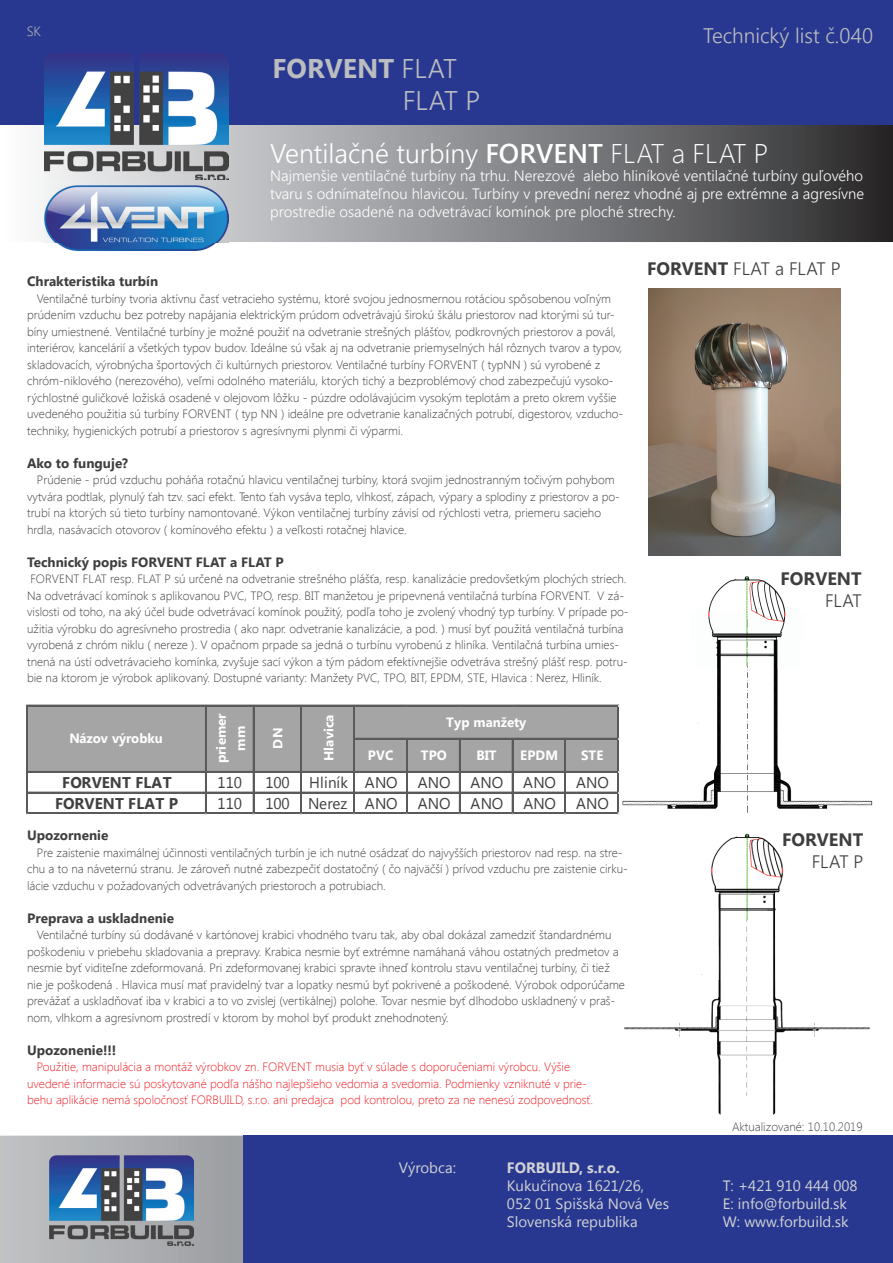
<style>
.page{position:relative;width:893px;height:1263px;background:#fff}
.page>*{position:absolute;margin:0;border:0;box-sizing:border-box;transform-origin:0 0}
.t1{font:300 27px "Segoe UI";color:#fff}
.t2{font:300 27px/32.4px "Segoe UI";color:#bcbdc0}
.t3{font:300 21px "Segoe UI";color:#bcbdc0}
.t4{font:300 18px "Segoe UI";color:#3e3e3f}
.t5{font:700 18px "Segoe UI";color:#3e3e3f}
.t6{font:15.6px "Segoe UI";letter-spacing:-.005em;color:#414040}
.t7{font:700 15.6px "Segoe UI";letter-spacing:.015em;color:#414040}
.t8{font:15.6px "Segoe UI";letter-spacing:.02em;color:#414040}
.t9{font:300 15px/18px "Segoe UI";color:#fff;text-align:justify}
.t10{font:15px "Segoe UI";color:#d1d2d4}
.t11{font:700 15px "Segoe UI";color:#d1d2d4}
.t12{font:700 13.5px "Segoe UI";color:#3e3e3f}
.t13{font:700 13.5px "Segoe UI";color:#fff}
.t14{font:300 13.5px "Segoe UI";color:#a8a9ad}
.t15{font:700 13.2px/19.4px "Segoe UI";color:#fff;text-align:center}
.t16{font:300 12px/16.5px "Segoe UI";color:#3e3e3f}
.t17{font:300 12px/16.5px "Segoe UI";color:#ee1d23}
.s1{font-weight:700}
.s2{font-weight:600}
.s3{font-style:inherit}
</style>
<div class="page">
<svg style="left:0;top:124px;width:893px;height:118px;background:#818286"></svg>
<div style="left:0;top:0;width:893px;height:124px;background:#283890"></div>
<img style="left:44px;top:54px;width:184px;height:126px">
<div style="left:243px;top:1136px;width:650px;height:127px;background:#283890"></div>
<img style="left:0;top:1136px;width:243px;height:127px">
<img style="left:49px;top:1156px;width:145px;height:89px">
<img style="left:44px;top:186px;width:184px;height:64px">
<img style="left:622px;top:576px;width:251px;height:237px">
<img style="left:624px;top:833px;width:246px;height:282px">
<img style="left:649px;top:289px;width:191px;height:266px">
<div style="left:28px;top:706px;width:591px;height:66px;background:#a6a5a5"></div>
<hr style="left:28px;top:705px;width:591px;height:1px;background:#595a5a">
<hr style="left:355px;top:738px;width:264px;height:1px;background:#595a5a">
<hr style="left:28px;top:771px;width:591px;height:1px;background:#595a5a">
<hr style="left:28px;top:792px;width:591px;height:1px;background:#595a5a">
<hr style="left:26px;top:705px;width:1px;height:109px;background:#595a5a">
<hr style="left:27px;top:705px;width:1px;height:109px;background:#595a5a">
<hr style="left:205px;top:706px;width:1px;height:108px;background:#595a5a">
<hr style="left:253px;top:706px;width:1px;height:108px;background:#595a5a">
<hr style="left:301px;top:706px;width:1px;height:108px;background:#595a5a">
<hr style="left:353px;top:706px;width:1px;height:108px;background:#595a5a">
<hr style="left:354px;top:706px;width:1px;height:108px;background:#595a5a">
<hr style="left:406px;top:739px;width:1px;height:75px;background:#595a5a">
<hr style="left:407px;top:739px;width:1px;height:75px;background:#595a5a">
<hr style="left:459px;top:739px;width:1px;height:75px;background:#595a5a">
<hr style="left:512px;top:739px;width:1px;height:75px;background:#595a5a">
<hr style="left:565px;top:739px;width:1px;height:75px;background:#595a5a">
<hr style="left:28px;top:812px;width:591px;height:1px;background:#595a5a">
<hr style="left:28px;top:813px;width:591px;height:1px;background:#595a5a">
<hr style="left:617px;top:706px;width:1px;height:108px;background:#595a5a">
<hr style="left:618px;top:706px;width:1px;height:108px;background:#595a5a">
<p class="t14" style="left:27px;top:21px;width:16px">SK</p>
<h1 class="t2" style="left:403px;top:51px;width:79px;text-indent:-130px"><span class="s1">FORVENT</span> FLAT<br>FLAT P</h1>
<h2 class="t3" style="left:703px;top:20px;width:171px">Technický list č.040</h2>
<h1 class="t1" style="left:270px;top:133px;width:500px">Ventilačné turbíny <span class="s2">FORVENT</span> <span class="s3">FLAT a FLAT P</span></h1>
<p class="t9" style="left:270px;top:166px;width:595px">Najmenšie ventilačné turbíny na trhu. Nerezové alebo hliníkové ventilačné turbíny guľového tvaru s odnímateľnou hlavicou. Turbíny v prevední nerez vhodné aj pre extrémne a agresívne prostredie osadené na odvetrávací komínok pre ploché strechy.</p>
<p class="t12" style="left:27px;top:272px;width:133px">Chrakteristika turbín</p>
<p class="t16" style="left:27px;top:290px;width:598px;text-indent:10px">Ventilačné turbíny tvoria aktívnu časť vetracieho systému, ktoré svojou jednosmernou rotáciou spôsobenou voľným prúdením vzduchu bez potreby napájania elektrickým prúdom odvetrávajú širokú škálu priestorov nad ktorými sú tur&shy;bíny umiestnené. Ventilačné turbíny je možné použiť na odvetranie strešných plášťov, podkrovných priestorov a povál, interiérov, kancelárií a všetkých typov budov. Ideálne sú však aj na odvetranie priemyselných hál rôznych tvarov a typov, skladovacích, výrobnýcha športových či kultúrnych priestorov. Ventilačné turbíny FORVENT ( typNN ) sú vyrobené z chróm-niklového (nerezového), veľmi odolného materiálu, ktorých tichý a bezproblémový chod zabezpečujú vysoko&shy;rýchlostné guličkové ložiská osadené v olejovom lôžku - púzdre odolávajúcim vysokým teplotám a preto okrem vyššie uvedeného použitia sú turbíny FORVENT ( typ NN ) ideálne pre odvetranie kanalizačných potrubí, digestorov, vzducho&shy;techniky, hygienických potrubí a priestorov s agresívnymi plynmi či výparmi.</p>
<p class="t12" style="left:27px;top:453px;width:103px">Ako to funguje?</p>
<p class="t16" style="left:27px;top:471px;width:594px;text-indent:10px">Prúdenie - prúd vzduchu poháňa rotačnú hlavicu ventilačnej turbíny, ktorá svojim jednostranným točivým pohybom vytvára podtlak, plynulý ťah tzv. sací efekt. Tento ťah vysáva teplo, vlhkosť, zápach, výpary a splodiny z priestorov a po&shy;trubí na ktorých sú tieto turbíny namontované. Výkon ventilačnej turbíny závisí od rýchlosti vetra, priemeru sacieho hrdla, nasávacích otovorov ( komínového efektu ) a veľkosti rotačnej hlavice.</p>
<p class="t12" style="left:27px;top:552px;width:258px">Technický popis FORVENT FLAT a FLAT P</p>
<p class="t16" style="left:27px;top:570px;width:603px">FORVENT FLAT resp. FLAT P sú určené na odvetranie strešného plášťa, resp. kanalizácie predovšetkým plochých striech.<br>Na odvetrávací komínok s aplikovanou PVC, TPO, resp. BIT manžetou je pripevnená ventilačná turbína FORVENT. V zá&shy;vislosti od toho, na aký účel bude odvetrávací komínok použitý, podľa toho je zvolený vhodný typ turbíny. V prípade po&shy;užitia výrobku do agresívneho prostredia ( ako napr. odvetranie kanalizácie, a pod. ) musí byť použitá ventilačná turbína vyrobená z chróm niklu ( nereze ). V opačnom prpade sa jedná o turbínu vyrobenú z hliníka. Ventilačná turbína umies&shy;tnená na ústí odvetrávacieho komínka, zvyšuje sací výkon a tým pádom efektívnejšie odvetráva strešný plášť resp. potru&shy;bie na ktorom je výrobok aplikovaný. Dostupné varianty: Manžety PVC, TPO, BIT, EPDM, STE, Hlavica : Nerez, Hliník.</p>
<p class="t13" style="left:69px;top:729px;width:95px">Názov výrobku</p>
<p class="t15" style="left:211px;top:763px;width:51px;rotate:-90deg">priemer mm</p>
<p class="t15" style="left:268px;top:749px;width:22px;rotate:-90deg">DN</p>
<p class="t15" style="left:318px;top:761px;width:48px;rotate:-90deg">Hlavica</p>
<p class="t13" style="left:446px;top:712px;width:82px">Typ manžety</p>
<p class="t13" style="left:368px;top:745px;width:27px">PVC</p>
<p class="t13" style="left:421px;top:745px;width:28px">TPO</p>
<p class="t13" style="left:477px;top:745px;width:21px">BIT</p>
<p class="t13" style="left:520px;top:745px;width:39px">EPDM</p>
<p class="t13" style="left:581px;top:745px;width:24px">STE</p>
<h3 class="t7" style="left:62px;top:771px;width:111px">FORVENT FLAT</h3>
<h3 class="t6" style="left:218px;top:771px;width:26px">110</h3>
<h3 class="t8" style="left:265px;top:771px;width:134px">100 Hliník ANO</h3>
<h3 class="t6" style="left:418px;top:771px;width:34px">ANO</h3>
<h3 class="t6" style="left:470px;top:771px;width:34px">ANO</h3>
<h3 class="t6" style="left:523px;top:771px;width:34px">ANO</h3>
<h3 class="t6" style="left:576px;top:771px;width:34px">ANO</h3>
<h3 class="t7" style="left:55px;top:792px;width:125px">FORVENT FLAT P</h3>
<h3 class="t6" style="left:218px;top:792px;width:26px">110</h3>
<h3 class="t6" style="left:265px;top:792px;width:134px">100 Nerez ANO</h3>
<h3 class="t6" style="left:418px;top:792px;width:34px">ANO</h3>
<h3 class="t6" style="left:470px;top:792px;width:34px">ANO</h3>
<h3 class="t6" style="left:523px;top:792px;width:34px">ANO</h3>
<h3 class="t6" style="left:576px;top:792px;width:34px">ANO</h3>
<p class="t12" style="left:27px;top:826px;width:83px">Upozornenie</p>
<p class="t16" style="left:27px;top:844px;width:602px;text-indent:10px">Pre zaistenie maximálnej účinnosti ventilačných turbín je ich nutné osádzať do najvyšších priestorov nad resp. na stre&shy;chu a to na náveternú stranu. Je zároveň nutné zabezpečiť dostatočný ( čo najväčší ) prívod vzduchu pre zaistenie cirku&shy;lácie vzduchu v požadovaných odvetrávaných priestoroch a potrubiach.</p>
<p class="t12" style="left:27px;top:908px;width:148px">Preprava a uskladnenie</p>
<p class="t16" style="left:27px;top:926px;width:599px;text-indent:10px">Ventilačné turbíny sú dodávané v kartónovej krabici vhodného tvaru tak, aby obal dokázal zamedziť štandardnému poškodeniu v priebehu skladovania a prepravy. Krabica nesmie byť extrémne namáhaná váhou ostatných predmetov a nesmie byť viditeľne zdeformovaná. Pri zdeformovanej krabici spravte ihneď kontrolu stavu ventilačnej turbíny, či tiež nie je poškodená . Hlavica musí mať pravidelný tvar a lopatky nesmú byť pokrivené a poškodené. Výrobok odporúčame prevážať a uskladňovať iba v krabici a to vo zvislej (vertikálnej) polohe. Tovar nesmie byť dlhodobo uskladnený v praš&shy;nom, vlhkom a agresívnom prostredí v ktorom by mohol byť produkt znehodnotený.</p>
<p class="t12" style="left:27px;top:1040px;width:91px">Upozonenie!!!</p>
<p class="t17" style="left:27px;top:1058px;width:568px;text-indent:10px">Použitie, manipulácia a montáž výrobkov zn. FORVENT musia byť v súlade s doporučeniami výrobcu. Výšie uvedené informacie sú poskytované podľa nášho najlepšieho vedomia a svedomia. Podmienky vzniknuté v prie&shy;behu aplikácie nemá spoločnosť FORBUILD, s.r.o. ani predajca pod kontrolou, preto za ne nenesú zodpovednosť.</p>
<h3 class="t4" style="left:647px;top:255px;width:195px"><span class="s1">FORVENT</span> FLAT a FLAT P</h3>
<h3 class="t5" style="left:781px;top:566px;width:83px">FORVENT</h3>
<h3 class="t4" style="left:825px;top:587px;width:38px">FLAT</h3>
<h3 class="t5" style="left:782px;top:827px;width:83px">FORVENT</h3>
<h3 class="t4" style="left:812px;top:848px;width:53px">FLAT P</h3>
<p class="t16" style="left:732px;top:1118px;width:132px">Aktualizované: 10.10.2019</p>
<p class="t10" style="left:399px;top:1157px;width:59px">Výrobca:</p>
<p class="t11" style="left:507px;top:1157px;width:115px">FORBUILD, s.r.o.</p>
<p class="t10" style="left:507px;top:1175px;width:139px">Kukučínova 1621/26,</p>
<p class="t10" style="left:723px;top:1175px;width:136px">T: +421 910 444 008</p>
<p class="t10" style="left:507px;top:1193px;width:164px">052 01 Spišská Nová Ves</p>
<p class="t10" style="left:723px;top:1193px;width:126px">E: info@forbuild.sk</p>
<p class="t10" style="left:507px;top:1211px;width:132px">Slovenská republika</p>
<p class="t10" style="left:723px;top:1211px;width:127px">W: www.forbuild.sk</p>
</div>
